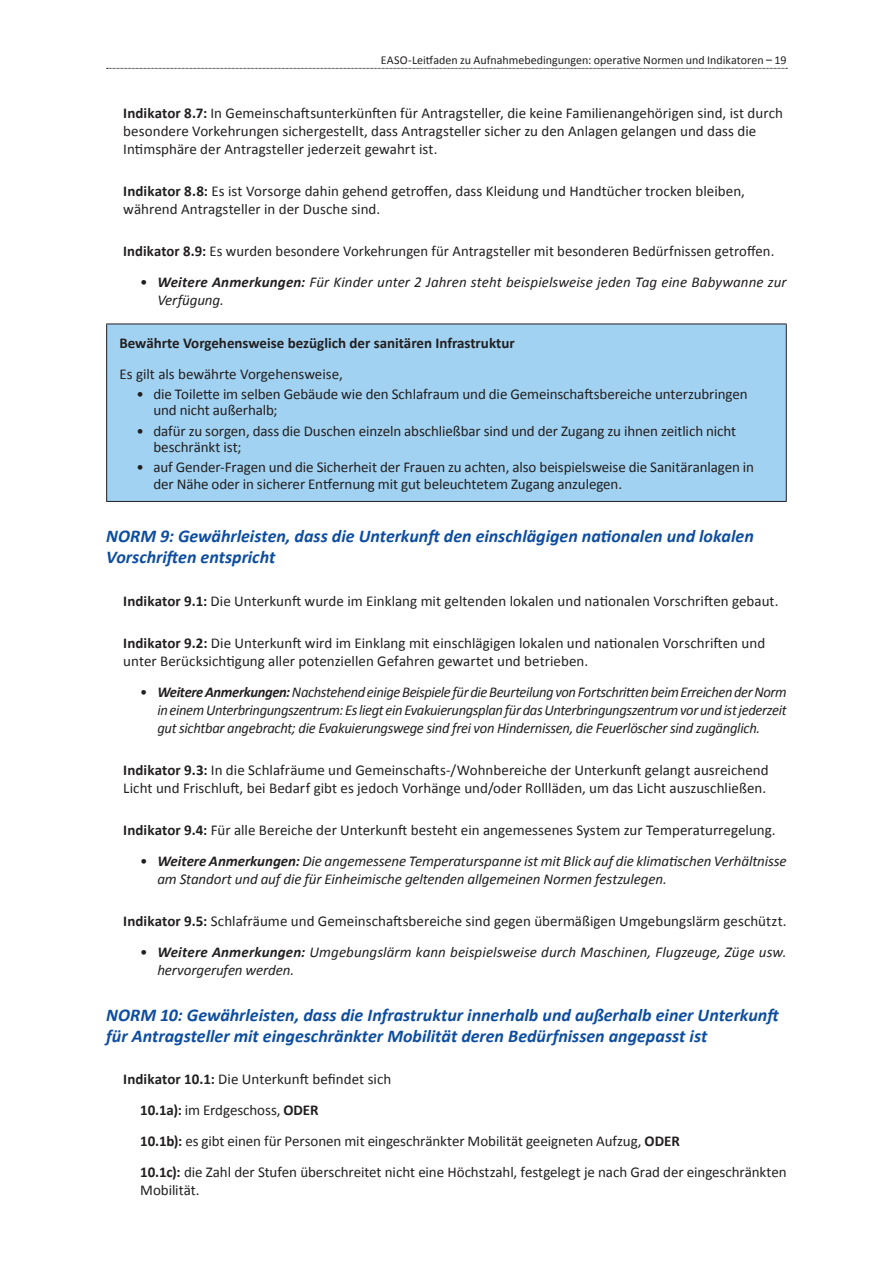
<style>
.page{position:relative;width:893px;height:1263px;background:#fff}
.page>*{position:absolute;margin:0;border:0;box-sizing:border-box;transform-origin:0 0}
.T3_NN{font:italic 700 18px/21.6px "Calibri";color:#0d4da1}
.T4{font:15px/18px "Calibri";color:#231f20}
.t1{font:italic 15px/18px "Calibri";letter-spacing:-.005em;color:#231f20}
.body{font:15px/18px "Calibri";letter-spacing:-.005em;color:#231f20}
.table_body_text{font:700 15px "Calibri";color:#231f20}
.table_body_text-2{font:15px "Calibri";color:#231f20}
.t2{font:12px "Calibri";color:#231f20}
.s1{font-weight:700}
.s2{font-style:normal}
</style>
<div class="page">
<svg style="left:107px;top:68px;width:680px;height:1px"></svg>
<div style="left:107px;top:324px;width:679px;height:177px;background:#a1d2f1"></div>
<hr style="left:106px;top:324px;width:681px;height:1px;background:#231f20">
<hr style="left:106px;top:324px;width:1px;height:177px;background:#231f20">
<hr style="left:786px;top:324px;width:1px;height:177px;background:#231f20">
<hr style="left:106px;top:501px;width:681px;height:1px;background:#231f20">
<p class="t2" style="left:381px;top:52px;width:407px">EASO-Leitfaden zu Aufnahmebedingungen: operative Normen und Indikatoren – 19</p>
<p class="T4" style="left:123px;top:104px;width:661px"><span class="s1">Indikator 8.7:</span> In Gemeinschaftsunterkünften für Antragsteller, die keine Familienangehörigen sind, ist durch besondere Vorkehrungen sichergestellt, dass Antragsteller sicher zu den Anlagen gelangen und dass die<br>Intimsphäre der Antragsteller jederzeit gewahrt ist.</p>
<p class="T4" style="left:123px;top:182px;width:623px"><span class="s1">Indikator 8.8:</span> Es ist Vorsorge dahin gehend getroffen, dass Kleidung und Handtücher trocken bleiben, während Antragsteller in der Dusche sind.</p>
<p class="T4" style="left:123px;top:242px;width:653px"><span class="s1">Indikator 8.9:</span> Es wurden besondere Vorkehrungen für Antragsteller mit besonderen Bedürfnissen getroffen.</p>
<p class="t1" style="left:157px;top:272px;width:631px;text-indent:-17px"><span class="s2">•</span> <span class="s1">Weitere Anmerkungen:</span> Für Kinder unter 2 Jahren steht beispielsweise jeden Tag eine Babywanne zur<br>Verfügung.</p>
<p class="table_body_text" style="left:119px;top:333px;width:397px">Bewährte Vorgehensweise bezüglich der sanitären Infrastruktur</p>
<p class="table_body_text-2" style="left:119px;top:364px;width:225px">Es gilt als bewährte Vorgehensweise,</p>
<p class="T4" style="left:153px;top:386px;width:596px;line-height:16.2px;text-indent:-17px">• die Toilette im selben Gebäude wie den Schlafraum und die Gemeinschaftsbereiche unterzubringen und nicht außerhalb;</p>
<p class="T4" style="left:153px;top:423px;width:584px;line-height:16.2px;text-indent:-17px">• dafür zu sorgen, dass die Duschen einzeln abschließbar sind und der Zugang zu ihnen zeitlich nicht beschränkt ist;</p>
<p class="T4" style="left:153px;top:459px;width:602px;line-height:16.2px;text-indent:-17px">• auf Gender-Fragen und die Sicherheit der Frauen zu achten, also beispielsweise die Sanitäranlagen in der Nähe oder in sicherer Entfernung mit gut beleuchtetem Zugang anzulegen.</p>
<p class="T3_NN" style="left:106px;top:525px;width:649px">NORM 9: Gewährleisten, dass die Unterkunft den einschlägigen nationalen und lokalen<br>Vorschriften entspricht</p>
<p class="T4" style="left:123px;top:592px;width:657px"><span class="s1">Indikator 9.1:</span> Die Unterkunft wurde im Einklang mit geltenden lokalen und nationalen Vorschriften gebaut.</p>
<p class="T4" style="left:123px;top:634px;width:643px"><span class="s1">Indikator 9.2:</span> Die Unterkunft wird im Einklang mit einschlägigen lokalen und nationalen Vorschriften und unter Berücksichtigung aller potenziellen Gefahren gewartet und betrieben.</p>
<p class="t1" style="left:157px;top:682px;width:631px;text-align:justify;text-indent:-17px"><span class="s2">•</span> <span class="s1">WeitereAnmerkungen:</span>NachstehendeinigeBeispielefürdieBeurteilungvonFortschrittenbeimErreichenderNorm ineinemUnterbringungszentrum:Esliegt einEvakuierungsplanfürdasUnterbringungszentrumvorundistjederzeit gut sichtbar angebracht; die Evakuierungswege sind frei von Hindernissen, die Feuerlöscher sind zugänglich.</p>
<p class="T4" style="left:123px;top:761px;width:647px"><span class="s1">Indikator 9.3:</span> In die Schlafräume und Gemeinschafts-/Wohnbereiche der Unterkunft gelangt ausreichend<br>Licht und Frischluft, bei Bedarf gibt es jedoch Vorhänge und/oder Rollläden, um das Licht auszuschließen.</p>
<p class="T4" style="left:123px;top:821px;width:654px"><span class="s1">Indikator 9.4:</span> Für alle Bereiche der Unterkunft besteht ein angemessenes System zur Temperaturregelung.</p>
<p class="t1" style="left:157px;top:851px;width:631px;text-indent:-17px"><span class="s2">•</span> <span class="s1">Weitere Anmerkungen:</span> Die angemessene Temperaturspanne ist mit Blick auf die klimatischen Verhältnisse am Standort und auf die für Einheimische geltenden allgemeinen Normen festzulegen.</p>
<p class="T4" style="left:123px;top:912px;width:665px"><span class="s1">Indikator 9.5:</span> Schlafräume und Gemeinschaftsbereiche sind gegen übermäßigen Umgebungslärm geschützt.</p>
<p class="t1" style="left:157px;top:942px;width:631px;text-indent:-17px"><span class="s2">•</span> <span class="s1">Weitere Anmerkungen:</span> Umgebungslärm kann beispielsweise durch Maschinen, Flugzeuge, Züge usw. hervorgerufen werden.</p>
<p class="T3_NN" style="left:106px;top:1004px;width:676px">NORM 10: Gewährleisten, dass die Infrastruktur innerhalb und außerhalb einer Unterkunft für Antragsteller mit eingeschränkter Mobilität deren Bedürfnissen angepasst ist</p>
<p class="T4" style="left:123px;top:1070px;width:270px"><span class="s1">Indikator 10.1:</span> Die Unterkunft befindet sich</p>
<p class="body" style="left:140px;top:1101px;width:180px"><span class="s1">10.1a):</span> im Erdgeschoss, <span class="s1">ODER</span></p>
<p class="body" style="left:140px;top:1132px;width:541px"><span class="s1">10.1b):</span> es gibt einen für Personen mit eingeschränkter Mobilität geeigneten Aufzug, <span class="s1">ODER</span></p>
<p class="body" style="left:140px;top:1163px;width:648px"><span class="s1">10.1c):</span> die Zahl der Stufen überschreitet nicht eine Höchstzahl, festgelegt je nach Grad der eingeschränkten<br>Mobilität.</p>
</div>
